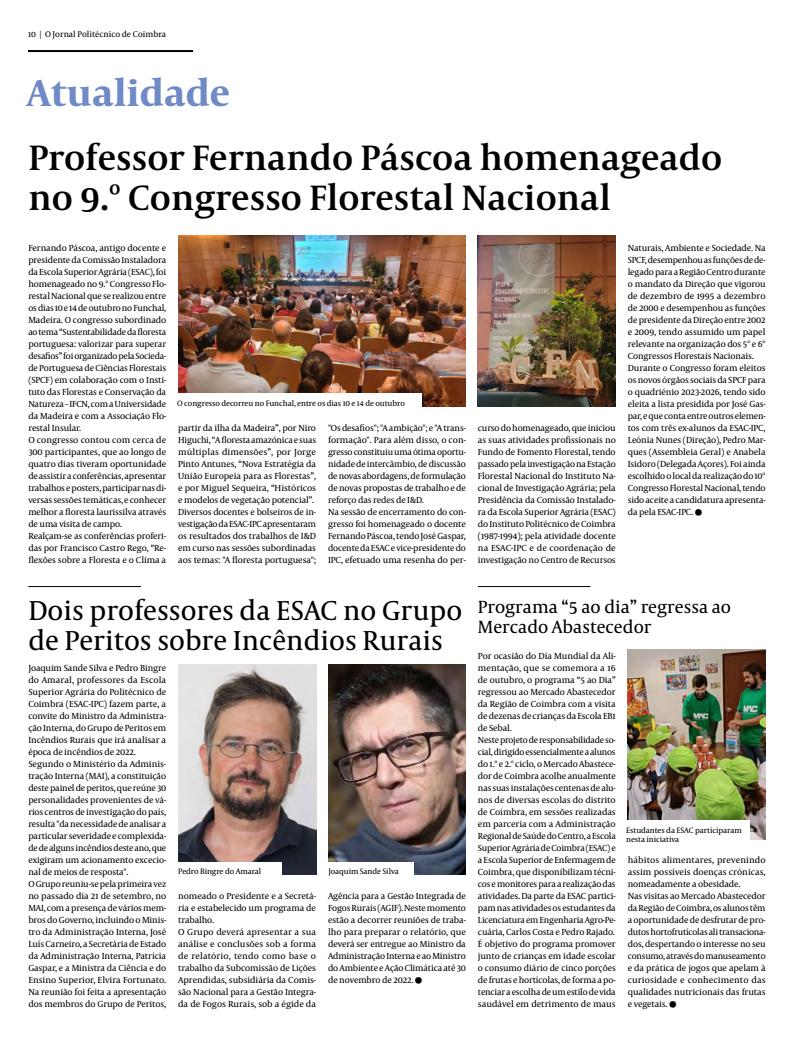
<style>
.page{position:relative;width:794px;height:1049px;background:#fff}
.page>*{position:absolute;margin:0;border:0;box-sizing:border-box;transform-origin:0 0}
.t1{font:700 38px "Capitolium News 2";color:#6f8ac6}
.t2{font:600 36px/40px "Capitolium News 2";color:#000}
.t3{font:28px/30px "Capitolium News 2";color:#000}
.t4{font:18px/20px "Capitolium News 2";color:#000}
.t5{font:9px/12px "Capitolium News 2";letter-spacing:-.015em;color:#000}
.t6{font:8.5px "Capitolium News 2";color:#000}
.t7{font:8px/9.6px "Capitolium News 2";letter-spacing:-.01em;color:#000}
</style>
<div class="page">
<hr style="left:28px;top:50px;width:165px;height:2px;background:#000">
<img style="left:328px;top:665px;width:138px;height:209px">
<img style="left:178px;top:665px;width:138px;height:209px">
<div style="left:328px;top:862px;width:86px;height:13px;background:#fff"></div>
<div style="left:178px;top:862px;width:103px;height:15px;background:#fff"></div>
<hr style="left:28px;top:586px;width:113px;height:1px;background:#000">
<hr style="left:478px;top:586px;width:112px;height:1px;background:#000">
<img style="left:628px;top:650px;width:137px;height:190px">
<img style="left:478px;top:235px;width:138px;height:172px">
<img style="left:178px;top:235px;width:288px;height:172px">
<div style="left:177px;top:394px;width:245px;height:18px;background:#fff"></div>
<div style="left:626px;top:821px;width:123px;height:22px;background:#fff"></div>
<p class="t6" style="left:28px;top:28px;width:140px">10 | O Jornal Politécnico de Coimbra</p>
<h1 class="t1" style="left:27px;top:66px;width:204px">Atualidade</h1>
<h2 class="t2" style="left:28px;top:136px;width:695px">Professor Fernando Páscoa homenageado no 9.º Congresso Florestal Nacional</h2>
<p class="t5" style="left:28px;top:241px;width:139px">Fernando Páscoa, antigo docente e presidente da Comissão Instaladora da Escola Superior Agrária (ESAC), foi homenageado no 9.º Congresso Flo&shy;restal Nacional que se realizou entre os dias 10 e 14 de outubro no Funchal, Madeira. O congresso subordinado ao tema “Sustentabilidade da floresta portuguesa: valorizar para superar desafios” foi organizado pela Socieda&shy;de Portuguesa de Ciências Florestais (SPCF) em colaboração com o Insti&shy;tuto das Florestas e Conservação da Natureza – IFCN, com a Universidade da Madeira e com a Associação Flo&shy;restal Insular.<br>O congresso contou com cerca de 300 participantes, que ao longo de quatro dias tiveram oportunidade de assistir a conferências, apresentar trabalhos e posters, participar nas di&shy;versas sessões temáticas, e conhecer melhor a floresta laurissilva através de uma visita de campo.<br>Realçam-se as conferências proferi&shy;das por Francisco Castro Rego, “Re&shy;flexões sobre a Floresta e o Clima a</p>
<p class="t5" style="left:628px;top:241px;width:139px">Naturais, Ambiente e Sociedade. Na SPCF, desempenhou as funções de de&shy;legado para a Região Centro durante o mandato da Direção que vigorou de dezembro de 1995 a dezembro de 2000 e desempenhou as funções de presidente da Direção entre 2002 e 2009, tendo assumido um papel relevante na organização dos 5º e 6º Congressos Florestais Nacionais.<br>Durante o Congresso foram eleitos os novos órgãos sociais da SPCF para o quadriénio 2023-2026, tendo sido eleita a lista presidida por José Gas&shy;par, e que conta entre outros elemen&shy;tos com três ex-alunos da ESAC-IPC, Leónia Nunes (Direção), Pedro Mar&shy;ques (Assembleia Geral) e Anabela Isidoro (Delegada Açores). Foi ainda escolhido o local da realização do 10º Congresso Florestal Nacional, tendo sido aceite a candidatura apresenta&shy;da pela ESAC-IPC.</p>
<p class="t7" style="left:177px;top:398px;width:229px">O congresso decorreu no Funchal, entre os dias 10 e 14 de outubro</p>
<p class="t5" style="left:178px;top:421px;width:139px">partir da ilha da Madeira”, por Niro Higuchi, “A floresta amazónica e suas múltiplas dimensões”, por Jorge Pinto Antunes, “Nova Estratégia da União Europeia para as Florestas”, e por Miguel Sequeira, “Históricos e modelos de vegetação potencial”.<br>Diversos docentes e bolseiros de in&shy;vestigação da ESAC-IPC apresentaram os resultados dos trabalhos de I&amp;D em curso nas sessões subordinadas aos temas: "A floresta portuguesa";</p>
<p class="t5" style="left:328px;top:421px;width:139px">"Os desafios"; "A ambição"; e "A trans&shy;formação". Para além disso, o con&shy;gresso constituiu uma ótima oportu&shy;nidade de intercâmbio, de discussão de novas abordagens, de formulação de novas propostas de trabalho e de reforço das redes de I&amp;D.<br>Na sessão de encerramento do con&shy;gresso foi homenageado o docente Fernando Páscoa, tendo José Gaspar, docente da ESAC e vice-presidente do IPC, efetuado uma resenha do per-</p>
<p class="t5" style="left:478px;top:421px;width:139px;text-align:justify">curso do homenageado, que iniciou as suas atividades profissionais no Fundo de Fomento Florestal, tendo passado pela investigação na Estação Florestal Nacional do Instituto Na&shy;cional de Investigação Agrária; pela Presidência da Comissão Instalado&shy;ra da Escola Superior Agrária (ESAC) do Instituto Politécnico de Coimbra (1987-1994); pela atividade docente na ESAC-IPC e de coordenação de investigação no Centro de Recursos</p>
<h3 class="t3" style="left:28px;top:595px;width:435px">Dois professores da ESAC no Grupo de Peritos sobre Incêndios Rurais</h3>
<p class="t5" style="left:28px;top:661px;width:139px">Joaquim Sande Silva e Pedro Bingre do Amaral, professores da Escola Superior Agrária do Politécnico de Coimbra (ESAC-IPC) fazem parte, a convite do Ministro da Administra&shy;ção Interna, do Grupo de Peritos em Incêndios Rurais que irá analisar a época de incêndios de 2022.<br>Segundo o Ministério da Adminis&shy;tração Interna (MAI), a constituição deste painel de peritos, que reúne 30 personalidades provenientes de vá&shy;rios centros de investigação do país, resulta "da necessidade de analisar a particular severidade e complexida&shy;de de alguns incêndios deste ano, que exigiram um acionamento excecio&shy;nal de meios de resposta".<br>O Grupo reuniu-se pela primeira vez no passado dia 21 de setembro, no MAI, com a presença de vários mem&shy;bros do Governo, incluindo o Minis&shy;tro da Administração Interna, José Luís Carneiro, a Secretária de Estado da Administração Interna, Patrícia Gaspar, e a Ministra da Ciência e do Ensino Superior, Elvira Fortunato.<br>Na reunião foi feita a apresentação dos membros do Grupo de Peritos,</p>
<p class="t7" style="left:178px;top:866px;width:85px">Pedro Bingre do Amaral</p>
<p class="t7" style="left:328px;top:866px;width:72px">Joaquim Sande Silva</p>
<p class="t5" style="left:178px;top:889px;width:139px">nomeado o Presidente e a Secretá&shy;ria e estabelecido um programa de trabalho.<br>O Grupo deverá apresentar a sua análise e conclusões sob a forma de relatório, tendo como base o trabalho da Subcomissão de Lições<br>Aprendidas, subsidiária da Comis&shy;são Nacional para a Gestão Integra&shy;da de Fogos Rurais, sob a égide da</p>
<p class="t5" style="left:328px;top:889px;width:139px;text-align:justify">Agência para a Gestão Integrada de Fogos Rurais (AGIF). Neste momento estão a decorrer reuniões de traba&shy;lho para preparar o relatório, que deverá ser entregue ao Ministro da Administração Interna e ao Ministro do Ambiente e Ação Climática até 30 de novembro de 2022.</p>
<h3 class="t4" style="left:478px;top:596px;width:255px">Programa “5 ao dia” regressa ao<br>Mercado Abastecedor</h3>
<p class="t5" style="left:478px;top:649px;width:139px">Por ocasião do Dia Mundial da Ali&shy;mentação, que se comemora a 16 de outubro, o programa “5 ao Dia” regressou ao Mercado Abastecedor da Região de Coimbra com a visita de dezenas de crianças da Escola EB1 de Sebal.<br>Neste projeto de responsabilidade so&shy;cial, dirigido essencialmente a alunos do 1.º e 2.º ciclo, o Mercado Abastece&shy;dor de Coimbra acolhe anualmente nas suas instalações centenas de alu&shy;nos de diversas escolas do distrito de Coimbra, em sessões realizadas em parceria com a Administração Regional de Saúde do Centro, a Escola Superior Agrária de Coimbra (ESAC) e a Escola Superior de Enfermagem de Coimbra, que disponibilizam técni&shy;cos e monitores para a realização das atividades. Da parte da ESAC partici&shy;pam nas atividades os estudantes da Licenciatura em Engenharia Agro-Pe&shy;cuária, Carlos Costa e Pedro Rajado.<br>É objetivo do programa promover junto de crianças em idade escolar o consumo diário de cinco porções de frutas e hortícolas, de forma a po&shy;tenciar a escolha de um estilo de vida saudável em detrimento de maus</p>
<p class="t7" style="left:626px;top:825px;width:117px">Estudantes da ESAC participaram nesta iniciativa</p>
<p class="t5" style="left:628px;top:853px;width:139px">hábitos alimentares, prevenindo assim possíveis doenças crónicas, nomeadamente a obesidade.<br>Nas visitas ao Mercado Abastecedor da Região de Coimbra, os alunos têm a oportunidade de desfrutar de pro&shy;dutos hortofrutícolas ali transaciona&shy;dos, despertando o interesse no seu consumo, através do manuseamento e da prática de jogos que apelam à curiosidade e conhecimento das qualidades nutricionais das frutas e vegetais.</p>
</div>
